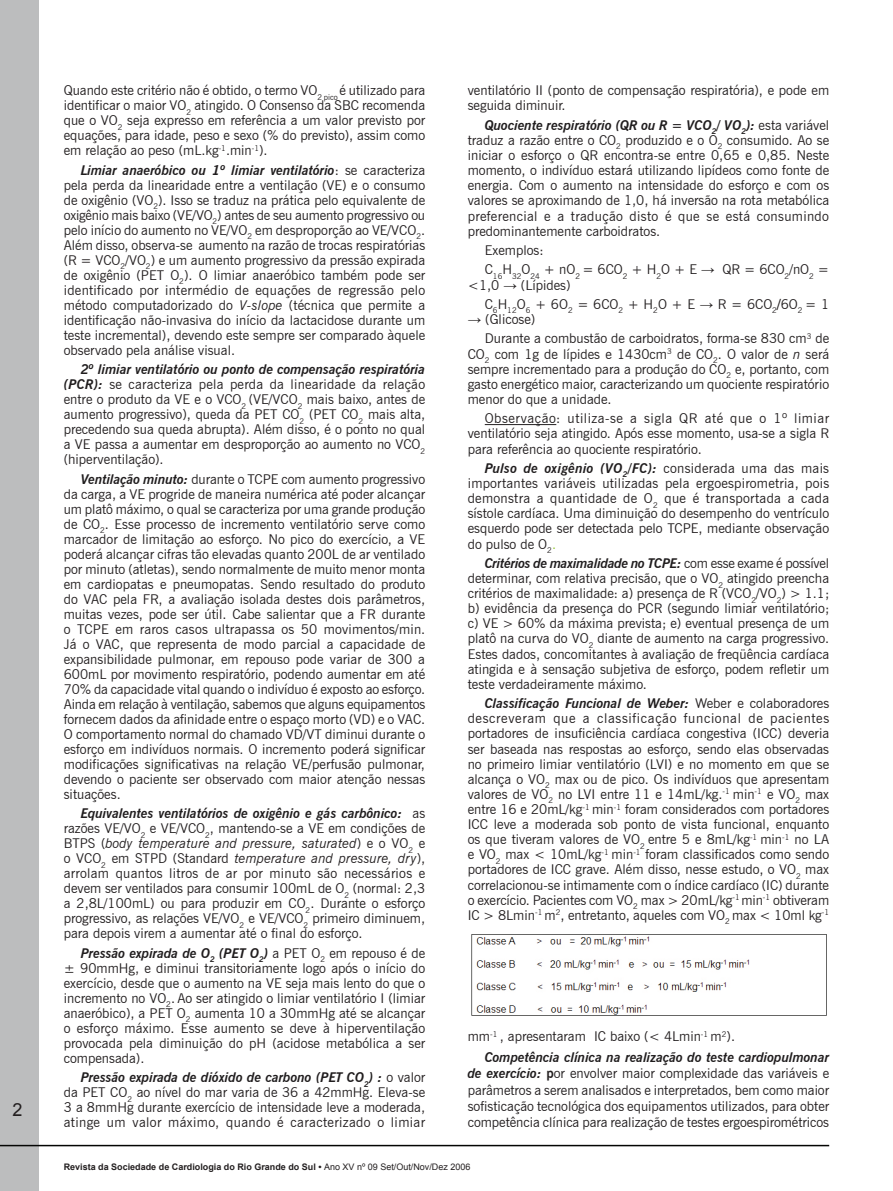
<style>
.page{position:relative;width:893px;height:1191px;background:#fff}
.page>*{position:absolute;margin:0;border:0;box-sizing:border-box;transform-origin:0 0}
.t1{font:13.5px/15px "News Gothic BT";color:#231f20;text-align:justify}
.t2{font:italic 700 13.5px/20.5px "News Gothic BT";color:#201d1e}
.t3{font:700 9px "Arial";color:#231f20}
.s1{font-weight:700;font-style:italic;color:#201d1e}
.s2{font-style:italic}
.s3{font-family:"Times New Roman"}
.s4{font-weight:700}
.s5{color:#98c93c}
.s6{font-weight:400;font-style:normal;color:#231f20}
.s7{font-weight:400}
</style>
<div class="page">
<div style="left:1px;top:0;width:38px;height:1191px;background:#bcbdbe"></div>
<hr style="left:0;top:1144px;width:829px;height:2px;background:#040503">
<hr style="left:485px;top:424px;width:71px;height:1px;background:#231f20">
<img style="left:471px;top:934px;width:356px;height:82px">
<p class="t1" style="left:64px;top:83px;width:363px">Quando este critério não é obtido, o termo VO<sub>2</sub> <sub>pico</sub> é utilizado para identificar o maior VO<sub>2</sub> atingido. O Consenso da SBC recomenda que o VO<sub>2</sub> seja expresso em referência a um valor previsto por equações, para idade, peso e sexo (% do previsto), assim como em relação ao peso (mL.kg<sup>-1</sup>.min<sup>-1</sup>).</p>
<p class="t1" style="left:64px;top:162px;width:363px;text-indent:17px"><span class="s1">Limiar anaeróbico ou 1º limiar ventilatório</span>: se caracteriza pela perda da linearidade entre a ventilação (VE) e o consumo de oxigênio (VO<sub>2</sub>). Isso se traduz na prática pelo equivalente de oxigênio mais baixo (VE/VO<sub>2</sub>) antes de seu aumento progressivo ou pelo início do aumento no VE/VO<sub>2</sub> em desproporção ao VE/VCO<sub>2</sub>.<br>Além disso, observa-se aumento na razão de trocas respiratórias (R = VCO<sub>2</sub>/VO<sub>2</sub>) e um aumento progressivo da pressão expirada de oxigênio (PET O<sub>2</sub>). O limiar anaeróbico também pode ser identificado por intermédio de equações de regressão pelo método computadorizado do <span class="s2">V-slope</span> (técnica que permite a identificação não-invasiva do início da lactacidose durante um teste incremental), devendo este sempre ser comparado àquele observado pela análise visual.</p>
<p class="t1" style="left:64px;top:362px;width:363px;text-indent:17px"><span class="s1">2º limiar ventilatório ou ponto de compensação respiratória (PCR):</span> se caracteriza pela perda da linearidade da relação entre o produto da VE e o VCO<sub>2</sub> (VE/VCO<sub>2</sub> mais baixo, antes de aumento progressivo), queda da PET CO<sub>2</sub> (PET CO<sub>2</sub> mais alta, precedendo sua queda abrupta). Além disso, é o ponto no qual a VE passa a aumentar em desproporção ao aumento no VCO<sub>2 </sub>(hiperventilação).</p>
<p class="t1" style="left:64px;top:471px;width:363px;text-indent:17px"><span class="s1">Ventilação minuto:</span> durante o TCPE com aumento progressivo da carga, a VE progride de maneira numérica até poder alcançar um platô máximo, o qual se caracteriza por uma grande produção de CO<sub>2</sub>. Esse processo de incremento ventilatório serve como marcador de limitação ao esforço. No pico do exercício, a VE poderá alcançar cifras tão elevadas quanto 200L de ar ventilado por minuto (atletas), sendo normalmente de muito menor monta em cardiopatas e pneumopatas. Sendo resultado do produto do VAC pela FR, a avaliação isolada destes dois parâmetros, muitas vezes, pode ser útil. Cabe salientar que a FR durante o TCPE em raros casos ultrapassa os 50 movimentos/min.<br>Já o VAC, que representa de modo parcial a capacidade de expansibilidade pulmonar, em repouso pode variar de 300 a 600mL por movimento respiratório, podendo aumentar em até 70% da capacidade vital quando o indivíduo é exposto ao esforço.<br>Ainda em relação à ventilação, sabemos que alguns equipamentos fornecem dados da afinidade entre o espaço morto (VD) e o VAC.<br>O comportamento normal do chamado VD/VT diminui durante o esforço em indivíduos normais. O incremento poderá significar modificações significativas na relação VE/perfusão pulmonar, devendo o paciente ser observado com maior atenção nessas situações.</p>
<p class="t1" style="left:64px;top:806px;width:363px;text-indent:17px"><span class="s1">Equivalentes ventilatórios de oxigênio e gás carbônico:</span> as razões VE/VO<sub>2</sub> e VE/VCO<sub>2</sub>, mantendo-se a VE em condições de BTPS (<span class="s2">body temperature and pressure, saturated</span>) e o VO<sub>2</sub> e o VCO<sub>2</sub> em STPD (Standard <span class="s2">temperature and pressure, dry</span>), arrolam quantos litros de ar por minuto são necessários e devem ser ventilados para consumir 100mL de O<sub>2</sub> (normal: 2,3 a 2,8L/100mL) ou para produzir em CO<sub>2</sub>. Durante o esforço progressivo, as relações VE/VO<sub>2</sub> e VE/VCO<sub>2</sub> primeiro diminuem, para depois virem a aumentar até o final do esforço.</p>
<p class="t1" style="left:64px;top:945px;width:363px;text-indent:17px"><span class="s1">Pressão expirada de O</span><sub>2</sub> <span class="s1">(PET O</span><sub>2</sub><span class="s1">)</span> a PET O<sub>2</sub> em repouso é de ± 90mmHg, e diminui transitoriamente logo após o início do exercício, desde que o aumento na VE seja mais lento do que o incremento no VO<sub>2</sub>. Ao ser atingido o limiar ventilatório I (limiar anaeróbico), a PET O<sub>2</sub> aumenta 10 a 30mmHg até se alcançar o esforço máximo. Esse aumento se deve à hiperventilação provocada pela diminuição do pH (acidose metabólica a ser compensada).</p>
<p class="t1" style="left:64px;top:1069px;width:363px;text-indent:17px"><span class="s1">Pressão expirada de dióxido de carbono (PET CO</span><sub>2</sub><span class="s1">) :</span> o valor da PET CO<sub>2</sub> ao nível do mar varia de 36 a 42mmHg. Eleva-se 3 a 8mmHg durante exercício de intensidade leve a moderada, atinge um valor máximo, quando é caracterizado o limiar</p>
<p class="t1" style="left:468px;top:83px;width:363px">ventilatório II (ponto de compensação respiratória), e pode em seguida diminuir.</p>
<p class="t1" style="left:468px;top:117px;width:363px;text-indent:17px"><span class="s1">Quociente respiratório (QR ou R = VCO</span><sub>2</sub><span class="s1">/ VO</span><sub>2</sub><span class="s1">):</span> esta variável traduz a razão entre o CO<sub>2</sub> produzido e o O<sub>2</sub> consumido. Ao se iniciar o esforço o QR encontra-se entre 0,65 e 0,85. Neste momento, o indivíduo estará utilizando lipídeos como fonte de energia. Com o aumento na intensidade do esforço e com os valores se aproximando de 1,0, há inversão na rota metabólica preferencial e a tradução disto é que se está consumindo predominantemente carboidratos.</p>
<p class="t1" style="left:485px;top:240px;width:346px;line-height:19.4px">Exemplos:<br>C<sub>16</sub>H<sub>32</sub>O<sub>24</sub> + nO<sub>2</sub> = 6CO<sub>2</sub> + H<sub>2</sub>O + E <span class="s3">→</span> QR = 6CO<sub>2</sub>/nO<sub>2</sub> =</p>
<p class="t1" style="left:485px;top:275px;width:346px;line-height:19.4px;text-indent:-17px">&lt;1,0 <span class="s3">→</span> (Lípides)<br>C<sub>6</sub>H<sub>12</sub>O<sub>6</sub> + 6O<sub>2</sub> = 6CO<sub>2</sub> + H<sub>2</sub>O + E <span class="s3">→</span> R = 6CO<sub>2</sub><span class="s4">/</span>6O<sub>2</sub> = 1</p>
<p class="t1" style="left:485px;top:309px;width:346px;line-height:19.4px;text-indent:-17px"><span class="s3">→</span> (Glicose)<br>Durante a combustão de carboidratos, forma-se 830 cm<sup>3</sup> de</p>
<p class="t1" style="left:468px;top:346px;width:363px">CO<sub>2</sub> com 1g de lípides e 1430cm<sup>3</sup> de CO<sub>2</sub>. O valor de <span class="s2">n</span> será sempre incrementado para a produção do CO<sub>2</sub> e, portanto, com gasto energético maior, caracterizando um quociente respiratório menor do que a unidade.</p>
<p class="t1" style="left:468px;top:411px;width:363px;text-indent:17px">Observação: utiliza-se a sigla QR até que o 1º limiar ventilatório seja atingido. Após esse momento, usa-se a sigla R para referência ao quociente respiratório.</p>
<p class="t1" style="left:468px;top:460px;width:363px;text-indent:17px"><span class="s1">Pulso de oxigênio (VO</span><sub>2</sub><span class="s1">/FC):</span> considerada uma das mais importantes variáveis utilizadas pela ergoespirometria, pois demonstra a quantidade de O<sub>2</sub> que é transportada a cada sístole cardíaca. Uma diminuição do desempenho do ventrículo esquerdo pode ser detectada pelo TCPE, mediante observação do pulso de O<sub>2</sub><span class="s5">.</span></p>
<p class="t1" style="left:468px;top:555px;width:363px;text-indent:17px"><span class="s1">Critérios de maximalidade no TCPE:</span> com esse exame é possível determinar, com relativa precisão, que o VO<sub>2</sub> atingido preencha critérios de maximalidade: a) presença de R (VCO<sub>2</sub>/VO<sub>2</sub>) &gt; 1.1; b) evidência da presença do PCR (segundo limiar ventilatório; c) VE &gt; 60% da máxima prevista; e) eventual presença de um platô na curva do VO<sub>2</sub> diante de aumento na carga progressivo.<br>Estes dados, concomitantes à avaliação de freqüência cardíaca atingida e à sensação subjetiva de esforço, podem refletir um teste verdadeiramente máximo.</p>
<p class="t1" style="left:468px;top:695px;width:363px;text-indent:17px"><span class="s1">Classificação Funcional de Weber:</span> Weber e colaboradores descreveram que a classificação funcional de pacientes portadores de insuficiência cardíaca congestiva (ICC) deveria ser baseada nas respostas ao esforço, sendo elas observadas no primeiro limiar ventilatório (LVI) e no momento em que se alcança o VO<sub>2</sub> max ou de pico. Os indivíduos que apresentam valores de VO<sub>2</sub> no LVI entre 11 e 14mL/kg.<sup>-1</sup> min<sup>-1</sup> e VO<sub>2</sub> max entre 16 e 20mL/kg<sup>-1</sup> min<sup>-1</sup> foram considerados com portadores ICC leve a moderada sob ponto de vista funcional, enquanto os que tiveram valores de VO<sub>2</sub> entre 5 e 8mL/kg<sup>-1</sup> min<sup>-1</sup> no LA e VO<sub>2</sub> max &lt; 10mL/kg<sup>-1</sup> min<sup>-1</sup> foram classificados como sendo portadores de ICC grave. Além disso, nesse estudo, o VO<sub>2</sub> max correlacionou-se intimamente com o índice cardíaco (IC) durante o exercício. Pacientes com VO<sub>2</sub> max &gt; 20mL/kg<sup>-1</sup> min<sup>-1</sup> obtiveram IC &gt; 8Lmin<sup>-1</sup> m<sup>2</sup>, entretanto, aqueles com VO<sub>2</sub> max &lt; 10ml kg<sup>-1</sup></p>
<p class="t2" style="left:485px;top:1026px;width:346px;text-indent:-17px"><span class="s6">mm</span><sup>-1</sup> <span class="s6">, apresentaram IC baixo (&lt; 4Lmin</span><sup>-1</sup> <span class="s6">m</span><sup>2</sup><span class="s6">).<br></span>Competência clínica na realização do teste cardiopulmonar</p>
<p class="t1" style="left:468px;top:1065px;width:363px;line-height:16.4px"><span class="s1">de exercício:</span> <span class="s4">p</span>or envolver maior complexidade das variáveis e parâmetros a serem analisados e interpretados, bem como maior sofisticação tecnológica dos equipamentos utilizados, para obter competência clínica para realização de testes ergoespirométricos</p>
<p class="t3" style="left:64px;top:1161px;width:408px">Revista da Sociedade de Cardiologia do Rio Grande do Sul • <span class="s7">Ano XV nº 09 Set/Out/Nov/Dez 2006</span></p>
</div>
